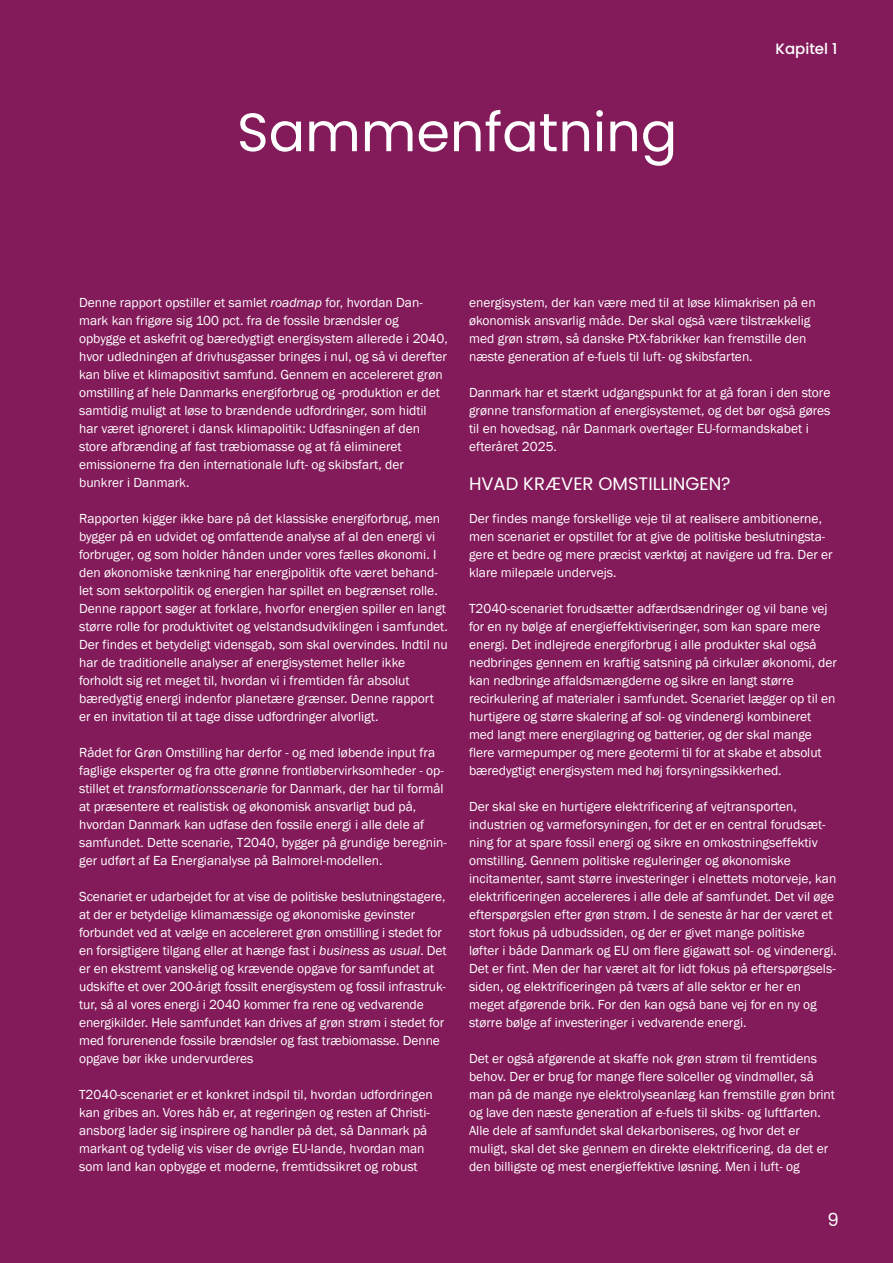
<style>
.page{position:relative;width:893px;height:1263px;background:#831a5a}
.page>*{position:absolute;margin:0;border:0;box-sizing:border-box;transform-origin:0 0}
.t1{font:54px "Poppins";color:#fff}
.Mellemrubrikker{font:18px "Poppins";color:#fff}
.Tekstbokse_brød{font:500 15px "Poppins";color:#fff}
.Brødtekst{font:13.5px/18px "Franklin Gothic";color:#fff}
.s1{font-style:italic}
</style>
<div class="page">
<p class="t1" style="left:237px;top:101px;width:442px">Sammenfatning</p>
<p class="Tekstbokse_brød" style="left:775px;top:40px;width:63px">Kapitel 1</p>
<p class="Brødtekst" style="left:79px;top:294px;width:370px">Denne rapport opstiller et samlet <span class="s1">roadmap</span> for, hvordan Dan&shy;mark kan frigøre sig 100 pct. fra de fossile brændsler og opbygge et askefrit og bæredygtigt energisystem allerede i 2040, hvor udledningen af drivhusgasser bringes i nul, og så vi derefter kan blive et klimapositivt samfund. Gennem en accelereret grøn omstilling af hele Danmarks energiforbrug og -produktion er det samtidig muligt at løse to brændende udfordringer, som hidtil har været ignoreret i dansk klimapolitik: Udfasningen af den store afbrænding af fast træbiomasse og at få elimineret emissionerne fra den internationale luft- og skibsfart, der bunkrer i Danmark.</p>
<p class="Brødtekst" style="left:79px;top:510px;width:370px">Rapporten kigger ikke bare på det klassiske energiforbrug, men bygger på en udvidet og omfattende analyse af al den energi vi forbruger, og som holder hånden under vores fælles økonomi. I den økonomiske tænkning har energipolitik ofte været behand&shy;let som sektorpolitik og energien har spillet en begrænset rolle.<br>Denne rapport søger at forklare, hvorfor energien spiller en langt større rolle for produktivitet og velstandsudviklingen i samfundet.<br>Der findes et betydeligt vidensgab, som skal overvindes. Indtil nu har de traditionelle analyser af energisystemet heller ikke forholdt sig ret meget til, hvordan vi i fremtiden får absolut bæredygtig energi indenfor planetære grænser. Denne rapport er en invitation til at tage disse udfordringer alvorligt.</p>
<p class="Brødtekst" style="left:79px;top:744px;width:369px">Rådet for Grøn Omstilling har derfor - og med løbende input fra faglige eksperter og fra otte grønne frontløbervirksomheder - op&shy;stillet et <span class="s1">transformationsscenarie</span> for Danmark, der har til formål at præsentere et realistisk og økonomisk ansvarligt bud på, hvordan Danmark kan udfase den fossile energi i alle dele af samfundet. Dette scenarie, T2040, bygger på grundige beregnin&shy;ger udført af Ea Energianalyse på Balmorel-modellen.</p>
<p class="Brødtekst" style="left:79px;top:888px;width:369px">Scenariet er udarbejdet for at vise de politiske beslutningstagere, at der er betydelige klimamæssige og økonomiske gevinster forbundet ved at vælge en accelereret grøn omstilling i stedet for en forsigtigere tilgang eller at hænge fast i <span class="s1">business as usual</span>. Det er en ekstremt vanskelig og krævende opgave for samfundet at udskifte et over 200-årigt fossilt energisystem og fossil infrastruk&shy;tur, så al vores energi i 2040 kommer fra rene og vedvarende energikilder. Hele samfundet kan drives af grøn strøm i stedet for med forurenende fossile brændsler og fast træbiomasse. Denne opgave bør ikke undervurderes</p>
<p class="Brødtekst" style="left:79px;top:1086px;width:355px">T2040-scenariet er et konkret indspil til, hvordan udfordringen kan gribes an. Vores håb er, at regeringen og resten af Christi&shy;ansborg lader sig inspirere og handler på det, så Danmark på markant og tydelig vis viser de øvrige EU-lande, hvordan man som land kan opbygge et moderne, fremtidssikret og robust</p>
<p class="Brødtekst" style="left:469px;top:294px;width:348px">energisystem, der kan være med til at løse klimakrisen på en økonomisk ansvarlig måde. Der skal også være tilstrækkelig med grøn strøm, så danske PtX-fabrikker kan fremstille den næste generation af e-fuels til luft- og skibsfarten.</p>
<p class="Brødtekst" style="left:469px;top:384px;width:363px">Danmark har et stærkt udgangspunkt for at gå foran i den store grønne transformation af energisystemet, og det bør også gøres til en hovedsag, når Danmark overtager EU-formandskabet i efteråret 2025.</p>
<p class="Mellemrubrikker" style="left:469px;top:474px;width:263px">HVAD KRÆVER OMSTILLINGEN?</p>
<p class="Brødtekst" style="left:469px;top:510px;width:365px">Der findes mange forskellige veje til at realisere ambitionerne, men scenariet er opstillet for at give de politiske beslutningsta&shy;gere et bedre og mere præcist værktøj at navigere ud fra. Der er klare milepæle undervejs.</p>
<p class="Brødtekst" style="left:469px;top:600px;width:369px">T2040-scenariet forudsætter adfærdsændringer og vil bane vej for en ny bølge af energieffektiviseringer, som kan spare mere energi. Det indlejrede energiforbrug i alle produkter skal også nedbringes gennem en kraftig satsning på cirkulær økonomi, der kan nedbringe affaldsmængderne og sikre en langt større recirkulering af materialer i samfundet. Scenariet lægger op til en hurtigere og større skalering af sol- og vindenergi kombineret med langt mere energilagring og batterier, og der skal mange flere varmepumper og mere geotermi til for at skabe et absolut bæredygtigt energisystem med høj forsyningssikkerhed.</p>
<p class="Brødtekst" style="left:469px;top:798px;width:369px">Der skal ske en hurtigere elektrificering af vejtransporten, industrien og varmeforsyningen, for det er en central forudsæt&shy;ning for at spare fossil energi og sikre en omkostningseffektiv omstilling. Gennem politiske reguleringer og økonomiske incitamenter, samt større investeringer i elnettets motorveje, kan elektrificeringen accelereres i alle dele af samfundet. Det vil øge efterspørgslen efter grøn strøm. I de seneste år har der været et stort fokus på udbudssiden, og der er givet mange politiske løfter i både Danmark og EU om flere gigawatt sol- og vindenergi.<br>Det er fint. Men der har været alt for lidt fokus på efterspørgsels&shy;siden, og elektrificeringen på tværs af alle sektor er her en meget afgørende brik. For den kan også bane vej for en ny og større bølge af investeringer i vedvarende energi.</p>
<p class="Brødtekst" style="left:469px;top:1050px;width:367px">Det er også afgørende at skaffe nok grøn strøm til fremtidens behov. Der er brug for mange flere solceller og vindmøller, så man på de mange nye elektrolyseanlæg kan fremstille grøn brint og lave den næste generation af e-fuels til skibs- og luftfarten.<br>Alle dele af samfundet skal dekarboniseres, og hvor det er muligt, skal det ske gennem en direkte elektrificering, da det er den billigste og mest energieffektive løsning. Men i luft- og</p>
<p class="Mellemrubrikker" style="left:828px;top:1209px;width:13px">9</p>
</div>
